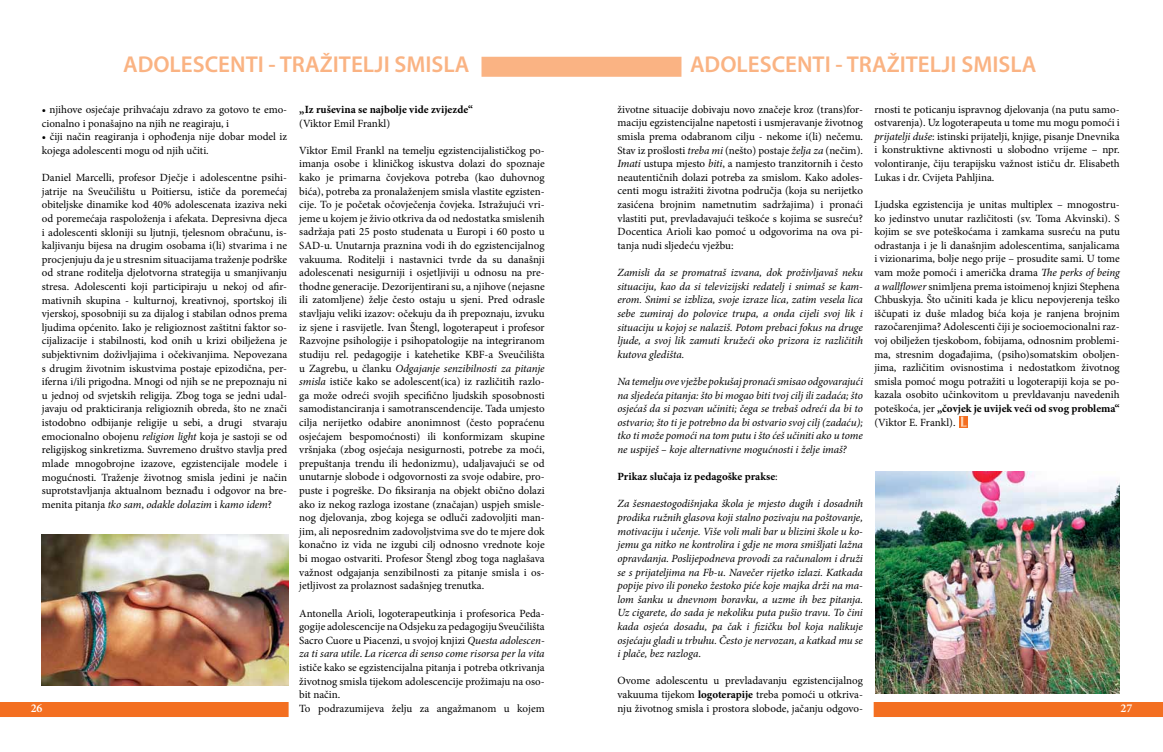
<style>
.page{position:relative;width:1163px;height:752px;background:#fff}
.page>*{position:absolute;margin:0;border:0;box-sizing:border-box;transform-origin:0 0}
.t1{font:600 23px "Myriad Pro";color:#fab383}
.t2{font:600 12px "Minion Pro";color:#fff}
.t3{font:11px/13.6px "Minion Pro";color:#000;text-align:justify}
.t4{font:italic 11px/13.6px "Minion Pro";letter-spacing:-.005em;color:#000;text-align:justify}
.t5{font:700 11px "Minion Pro";color:#000}
.s1{font-style:italic}
.s2{font-weight:700}
.s3{font-weight:400}
.s4{font-style:normal}
</style>
<div class="page">
<div style="left:0;top:701px;width:288px;height:15px;background:#f36f21"></div>
<div style="left:873px;top:701px;width:289px;height:15px;background:#f36f21"></div>
<div style="left:481px;top:57px;width:200px;height:20px;background:#fab383"></div>
<img style="left:42px;top:534px;width:246px;height:151px">
<img style="left:875px;top:471px;width:244px;height:221px">
<svg style="left:959px;top:416px;width:8px;height:11px"></svg>
<svg style="left:960px;top:416px;width:6px;height:10px"></svg>
<h1 class="t1" style="left:123px;top:49px;width:348px">ADOLESCENTI - TRAŽITELJI SMISLA</h1>
<h1 class="t1" style="left:690px;top:49px;width:348px">ADOLESCENTI - TRAŽITELJI SMISLA</h1>
<p class="t3" style="left:874px;top:102px;width:247px">rnosti te poticanju ispravnog djelovanja (na putu samo&shy;ostvarenja). Uz logoterapeuta u tome mu mogu pomoći i <span class="s1">prijatelji duše</span>: istinski prijatelji, knjige, pisanje Dnevnika i konstruktivne aktivnosti u slobodno vrijeme – npr. volontiranje, čiju terapijsku važnost ističu dr. Elisabeth Lukas i dr. Cvijeta Pahljina.</p>
<p class="t3" style="left:874px;top:197px;width:247px">Ljudska egzistencija je unitas multiplex – mnogostru&shy;ko jedinstvo unutar različitosti (sv. Toma Akvinski). S kojim se sve poteškoćama i zamkama susreću na putu odrastanja i je li današnjim adolescentima, sanjalicama i vizionarima, bolje nego prije – prosudite sami. U tome vam može pomoći i američka drama <span class="s1">The perks of being a wallflower</span> snimljena prema istoimenoj knjizi Stephena Chbuskyja. Što učiniti kada je klicu nepovjerenja teško iščupati iz duše mladog bića koja je ranjena brojnim razočarenjima? Adolescenti čiji je socioemocionalni raz&shy;voj obilježen tjeskobom, fobijama, odnosnim problemi&shy;ma, stresnim događajima, (psiho)somatskim oboljen&shy;jima, različitim ovisnostima i nedostatkom životnog smisla pomoć mogu potražiti u logoterapiji koja se po&shy;kazala osobito učinkovitom u prevldavanju navedenih poteškoća, jer <span class="s2">„čovjek je uvijek veći od svog problema“ </span>(Viktor E. Frankl).</p>
<p class="t3" style="left:617px;top:102px;width:247px">životne situacije dobivaju novo značeje kroz (trans)for&shy;maciju egzistencijalne napetosti i usmjeravanje životnog smisla prema odabranom cilju - nekome i(li) nečemu.<br>Stav iz prošlosti <span class="s1">treba mi</span> (nešto) postaje <span class="s1">želja za</span> (nečim).<br><span class="s1">Imati</span> ustupa mjesto <span class="s1">biti</span>, a namjesto tranzitornih i često neautentičnih dolazi potreba za smislom. Kako adoles&shy;centi mogu istražiti životna područja (koja su nerijetko zasićena brojnim nametnutim sadržajima) i pronaći vlastiti put, prevladavajući teškoće s kojima se susreću?<br>Docentica Arioli kao pomoć u odgovorima na ova pi&shy;tanja nudi sljedeću vježbu:</p>
<p class="t4" style="left:617px;top:265px;width:247px">Zamisli da se promatraš izvana, dok proživljavaš neku situaciju, kao da si televizijski redatelj i snimaš se kam&shy;erom. Snimi se izbliza, svoje izraze lica, zatim vesela lica sebe zumiraj do polovice trupa, a onda cijeli svoj lik i situaciju u kojoj se nalaziš. Potom prebaci fokus na druge ljude, a svoj lik zamuti kružeći oko prizora iz različitih kutova gledišta.</p>
<p class="t4" style="left:617px;top:374px;width:247px">Na temelju ove vježbe pokušaj pronaći smisao odgovarajući na sljedeća pitanja: što bi mogao biti tvoj cilj ili zadaća; što osjećaš da si pozvan učiniti; čega se trebaš odreći da bi to ostvario; što ti je potrebno da bi ostvario svoj cilj (zadaću); tko ti može pomoći na tom putu i što ćeš učiniti ako u tome ne uspiješ – koje alternativne mogućnosti i želje imaš?</p>
<p class="t5" style="left:617px;top:468px;width:162px">Prikaz slučaja iz pedagoške prakse<span class="s3">:</span></p>
<p class="t4" style="left:617px;top:497px;width:247px">Za šesnaestogodišnjaka škola je mjesto dugih i dosadnih prodika ružnih glasova koji stalno pozivaju na poštovanje, motivaciju i učenje. Više voli mali bar u blizini škole u ko&shy;jemu ga nitko ne kontrolira i gdje ne mora smišljati lažna opravdanja. Poslijepodneva provodi za računalom i druži se s prijateljima na Fb-u. Navečer rijetko izlazi. Katkada popije pivo ili poneko žestoko piće koje majka drži na ma&shy;lom šanku u dnevnom boravku, a uzme ih bez pitanja.<br>Uz cigarete, do sada je nekoliku puta pušio travu. To čini kada osjeća dosadu, pa čak i fizičku bol koja nalikuje osjećaju gladi u trbuhu. Često je nervozan, a katkad mu se i plače, bez razloga<span class="s4">.</span></p>
<p class="t3" style="left:617px;top:673px;width:247px">Ovome adolescentu u prevladavanju egzistencijalnog vakuuma tijekom <span class="s2">logoterapije</span> treba pomoći u otkriva&shy;nju životnog smisla i prostora slobode, jačanju odgovo-</p>
<p class="t5" style="left:299px;top:102px;width:175px">„Iz ruševina se najbolje vide zvijezde“</p>
<p class="t3" style="left:299px;top:116px;width:92px">(Viktor Emil Frankl)</p>
<p class="t3" style="left:299px;top:143px;width:247px">Viktor Emil Frankl na temelju egzistencijalističkog po&shy;imanja osobe i kliničkog iskustva dolazi do spoznaje kako je primarna čovjekova potreba (kao duhovnog bića), potreba za pronalaženjem smisla vlastite egzisten&shy;cije. To je početak očovječenja čovjeka. Istražujući vri&shy;jeme u kojem je živio otkriva da od nedostatka smislenih sadržaja pati 25 posto studenata u Europi i 60 posto u SAD-u. Unutarnja praznina vodi ih do egzistencijalnog vakuuma. Roditelji i nastavnici tvrde da su današnji adolescenati nesigurniji i osjetljiviji u odnosu na pre&shy;thodne generacije. Dezorijentirani su, a njihove (nejasne ili zatomljene) želje često ostaju u sjeni. Pred odrasle stavljaju veliki izazov: očekuju da ih prepoznaju, izvuku iz sjene i rasvijetle. Ivan Štengl, logoterapeut i profesor Razvojne psihologije i psihopatologije na integriranom studiju rel. pedagogije i katehetike KBF-a Sveučilišta u Zagrebu, u članku <span class="s1">Odgajanje senzibilnosti za pitanje smisla</span> ističe kako se adolescent(ica) iz različitih razlo&shy;ga može odreći svojih specifično ljudskih sposobnosti samodistanciranja i samotranscendencije. Tada umjesto cilja nerijetko odabire anonimnost (često popraćenu osjećajem bespomoćnosti) ili konformizam skupine vršnjaka (zbog osjećaja nesigurnosti, potrebe za moći, prepuštanja trendu ili hedonizmu), udaljavajući se od unutarnje slobode i odgovornosti za svoje odabire, pro&shy;puste i pogreške. Do fiksiranja na objekt obično dolazi ako iz nekog razloga izostane (značajan) uspjeh smisle&shy;nog djelovanja, zbog kojega se odluči zadovoljiti man&shy;jim, ali neposrednim zadovoljstvima sve do te mjere dok konačno iz vida ne izgubi cilj odnosno vrednote koje bi mogao ostvariti. Profesor Štengl zbog toga naglašava važnost odgajanja senzibilnosti za pitanje smisla i os&shy;jetljivost za prolaznost sadašnjeg trenutka.</p>
<p class="t3" style="left:299px;top:606px;width:247px;text-align:left">Antonella Arioli, logoterapeutkinja i profesorica Peda&shy;gogije adolescencije na Odsjeku za pedagogiju Sveučilišta Sacro Cuore u Piacenzi, u svojoj knjizi <span class="s1">Questa adolescen&shy;za ti sara utile</span>. <span class="s1">La ricerca di senso come risorsa per la vita </span>ističe kako se egzistencijalna pitanja i potreba otkrivanja životnog smisla tijekom adolescencije prožimaju na oso&shy;bit način.<br>To podrazumijeva želju za angažmanom u kojem</p>
<p class="t3" style="left:42px;top:103px;width:247px">• njihove osjećaje prihvaćaju zdravo za gotovo te emo&shy;cionalno i ponašajno na njih ne reagiraju, i</p>
<p class="t3" style="left:42px;top:130px;width:247px">• čiji način reagiranja i ophođenja nije dobar model iz kojega adolescenti mogu od njih učiti.</p>
<p class="t3" style="left:42px;top:171px;width:247px">Daniel Marcelli, profesor Dječje i adolescentne psihi&shy;jatrije na Sveučilištu u Poitiersu, ističe da poremećaj obiteljske dinamike kod 40% adolescenata izaziva neki od poremećaja raspoloženja i afekata. Depresivna djeca i adolescenti skloniji su ljutnji, tjelesnom obračunu, is&shy;kaljivanju bijesa na drugim osobama i(li) stvarima i ne procjenjuju da je u stresnim situacijama traženje podrške od strane roditelja djelotvorna strategija u smanjivanju stresa. Adolescenti koji participiraju u nekoj od afir&shy;mativnih skupina - kulturnoj, kreativnoj, sportskoj ili vjerskoj, sposobniji su za dijalog i stabilan odnos prema ljudima općenito. Iako je religioznost zaštitni faktor so&shy;cijalizacije i stabilnosti, kod onih u krizi obilježena je subjektivnim doživljajima i očekivanjima. Nepovezana s drugim životnim iskustvima postaje epizodična, per&shy;iferna i/ili prigodna. Mnogi od njih se ne prepoznaju ni u jednoj od svjetskih religija. Zbog toga se jedni udal&shy;javaju od prakticiranja religioznih obreda, što ne znači istodobno odbijanje religije u sebi, a drugi stvaraju emocionalno obojenu <span class="s1">religion light</span> koja je sastoji se od religijskog sinkretizma. Suvremeno društvo stavlja pred mlade mnogobrojne izazove, egzistencijale modele i mogućnosti. Traženje životnog smisla jedini je način suprotstavljanja aktualnom beznađu i odgovor na bre&shy;menita pitanja <span class="s1">tko sam</span>, <span class="s1">odakle dolazim</span> i <span class="s1">kamo idem</span>?</p>
<p class="t2" style="left:31px;top:700px;width:13px">26</p>
<p class="t2" style="left:1120px;top:700px;width:13px">27</p>
</div>
